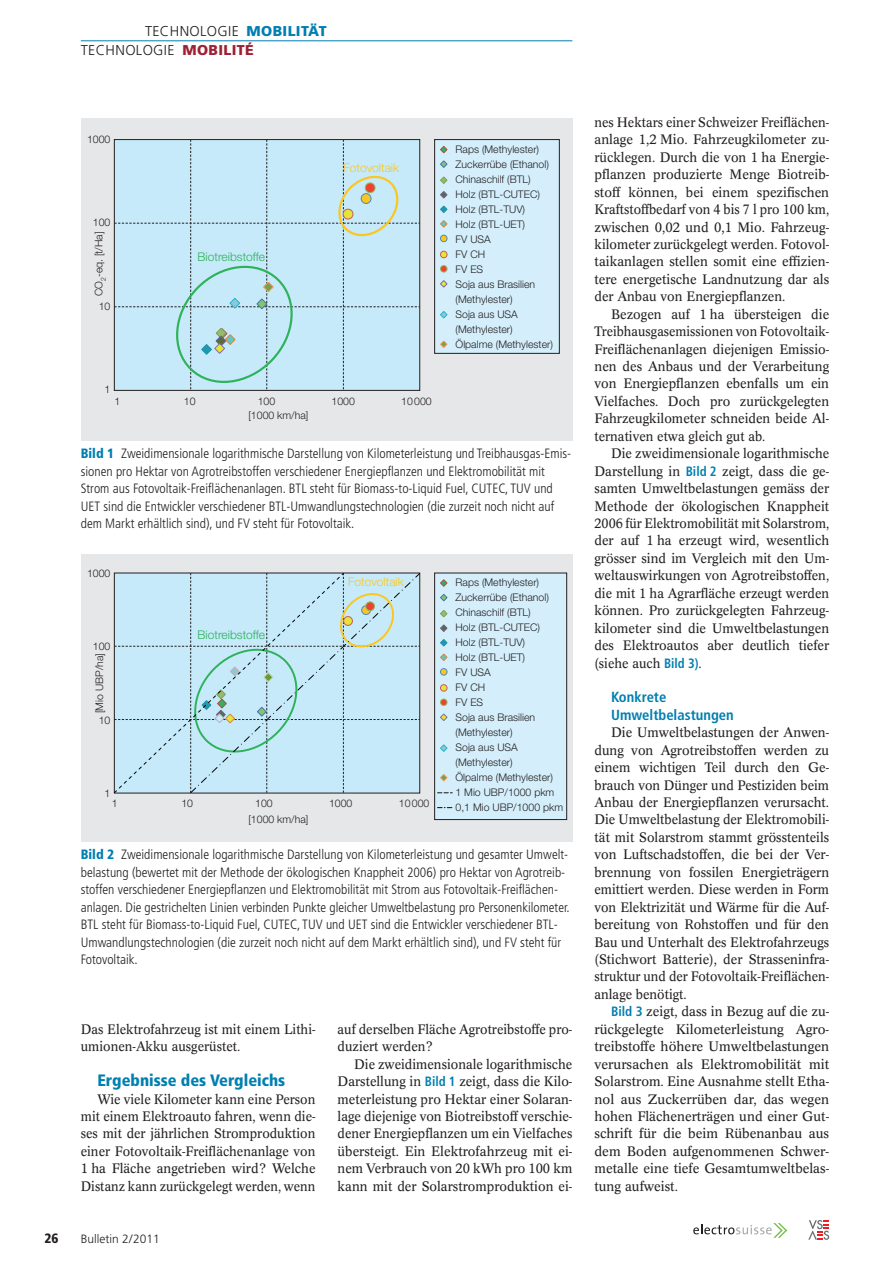
<style>
.page{position:relative;width:893px;height:1263px;background:#fff}
.page>*{position:absolute;margin:0;border:0;box-sizing:border-box;transform-origin:0 0}
.t1{font:900 condensed 16.5px "Frutiger LT Std";color:#007fb1}
.t2{font:700 condensed 14.7px/17.4px "Frutiger LT Std";color:#007fb1}
.t3{font:300 14.25px/19.2px "Frutiger LT Std";letter-spacing:.025em;color:#231f20}
.t4{font:13.5px/17.4px "Concorde BQ";color:#231f20;text-align:justify;scale:.95 1}
.t5{font:300 condensed 13.5px/17.4px "Frutiger LT Std";color:#231f20}
.t6{font:13.5px/17.4px "Concorde BQ";color:#231f20;text-align:justify;scale:.96 1}
.t7{font:13.5px/17.4px "Concorde BQ";color:#231f20;text-align:justify}
.t8{font:900 condensed 13.5px "Frutiger LT Std";color:#231f20}
.t9{font:300 12px "Helvetica Neue LT Std";color:#2eb25a}
.t10{font:300 12px "Helvetica Neue LT Std";color:#fbc61e}
.t11{font:300 12px "Frutiger LT Std";color:#231f20}
.t12{font:300 10.5px/15px "Helvetica Neue LT Std";color:#231f20}
.s1{font-weight:900;color:#007fb1}
.s2{font-weight:900;color:#9f2033}
.s3{font-family:"Frutiger LT Std";font-weight:700;font-stretch:condensed;color:#007fb1}
</style>
<div class="page">
<hr style="left:81px;top:40px;width:491px;height:1px;background:#007fb1">
<svg style="left:693px;top:1223px;width:94px;height:15px"></svg>
<svg style="left:808px;top:1220px;width:21px;height:20px"></svg>
<div style="left:81px;top:118px;width:491px;height:323px;background:#e6e7e9"></div>
<div style="left:434px;top:139px;width:126px;height:215px;background:#d4effb;border:1px solid #231f20"></div>
<svg style="left:114px;top:140px;width:306px;height:250px"></svg>
<svg style="left:440px;top:146px;width:8px;height:8px"></svg>
<svg style="left:440px;top:160px;width:8px;height:8px"></svg>
<svg style="left:440px;top:176px;width:8px;height:23px"></svg>
<svg style="left:440px;top:205px;width:8px;height:23px"></svg>
<div style="left:440px;top:235px;width:7px;height:7px;background:#fbc61e;border-radius:50%"></div>
<div style="left:440px;top:235px;width:7px;height:7px;border:1px solid #4d8ac3;border-radius:50%"></div>
<div style="left:440px;top:251px;width:7px;height:7px;background:#e6e43a;border-radius:50%"></div>
<div style="left:440px;top:251px;width:7px;height:7px;border:1px solid #c55e59;border-radius:50%"></div>
<div style="left:440px;top:266px;width:7px;height:6px;background:#ed422d;border-radius:50%"></div>
<div style="left:440px;top:265px;width:7px;height:7px;border:1px solid #92ba69;border-radius:50%"></div>
<svg style="left:440px;top:280px;width:8px;height:8px"></svg>
<svg style="left:440px;top:311px;width:8px;height:8px"></svg>
<svg style="left:440px;top:340px;width:8px;height:8px"></svg>
<div style="left:81px;top:554px;width:491px;height:288px;background:#e6e7e9"></div>
<div style="left:434px;top:573px;width:133px;height:247px;background:#d4effb;border:1px solid #231f20"></div>
<svg style="left:440px;top:579px;width:8px;height:8px"></svg>
<svg style="left:440px;top:594px;width:8px;height:8px"></svg>
<svg style="left:440px;top:610px;width:8px;height:8px"></svg>
<svg style="left:440px;top:624px;width:8px;height:23px"></svg>
<svg style="left:440px;top:653px;width:8px;height:8px"></svg>
<div style="left:440px;top:669px;width:7px;height:6px;background:#fbc61e;border-radius:50%"></div>
<div style="left:440px;top:668px;width:7px;height:7px;border:1px solid #4d8ac3;border-radius:50%"></div>
<div style="left:440px;top:685px;width:7px;height:6px;background:#e6e43a;border-radius:50%"></div>
<div style="left:440px;top:684px;width:7px;height:8px;border:1px solid #c55e59;border-radius:50%"></div>
<div style="left:440px;top:699px;width:7px;height:6px;background:#ed422d;border-radius:50%"></div>
<div style="left:440px;top:698px;width:7px;height:8px;border:1px solid #92ba69;border-radius:50%"></div>
<svg style="left:440px;top:713px;width:8px;height:8px"></svg>
<svg style="left:440px;top:744px;width:8px;height:8px"></svg>
<svg style="left:440px;top:774px;width:8px;height:8px"></svg>
<div style="left:114px;top:573px;width:75px;height:220px;background:#c6eafa"></div>
<svg style="left:189px;top:573px;width:231px;height:220px"></svg>
<svg style="left:438px;top:792px;width:14px;height:1px"></svg>
<svg style="left:438px;top:807px;width:15px;height:1px"></svg>
<p class="t3" style="left:81px;top:22px;width:247px;text-indent:64px">TECHNOLOGIE <span class="s1">Mobilität<br></span>TECHNOLOGIE <span class="s2">Mobilité</span></p>
<p class="t12" style="left:87px;top:132px;width:25px">1000</p>
<p class="t12" style="left:93px;top:215px;width:19px">100</p>
<p class="t12" style="left:91px;top:296px;width:66px;rotate:-90deg">CO<sub>2</sub>-eq. [t/Ha]</p>
<p class="t12" style="left:99px;top:298px;width:13px">10</p>
<p class="t12" style="left:105px;top:381px;width:7px">1</p>
<p class="t9" style="left:198px;top:250px;width:69px">Biotreibstoffe</p>
<p class="t10" style="left:343px;top:160px;width:57px">Fotovoltaik</p>
<p class="t12" style="left:114px;top:394px;width:7px">1</p>
<p class="t12" style="left:184px;top:394px;width:13px">10</p>
<p class="t12" style="left:258px;top:394px;width:19px">100</p>
<p class="t12" style="left:331px;top:394px;width:25px">1000</p>
<p class="t12" style="left:401px;top:394px;width:32px">10000</p>
<p class="t12" style="left:248px;top:407px;width:61px">[1000 km/ha]</p>
<p class="t12" style="left:456px;top:141px;width:99px">Raps (Methylester)<br>Zuckerrübe (Ethanol)<br>Chinaschilf (BTL)<br>Holz (BTL-CUTEC)<br>Holz (BTL-TUV)<br>Holz (BTL-UET)<br>FV USA<br>FV CH<br>FV ES<br>Soja aus Brasilien (Methylester)<br>Soja aus USA (Methylester)<br>Ölpalme (Methylester)</p>
<p class="t5" style="left:81px;top:445px;width:492px"><span class="s1">Bild 1</span> Zweidimensionale logarithmische Darstellung von Kilometerleistung und Treibhausgas-Emis&shy;sionen pro Hektar von Agrotreibstoffen verschiedener Energiepflanzen und Elektromobilität mit Strom aus Fotovoltaik-Freiflächenanlagen. BTL steht für Biomass-to-Liquid Fuel, CUTEC, TUV und UET sind die Entwickler verschiedener BTL-Umwandlungstechnologien (die zurzeit noch nicht auf dem Markt erhältlich sind), und FV steht für Fotovoltaik.</p>
<p class="t12" style="left:87px;top:565px;width:25px">1000</p>
<p class="t12" style="left:93px;top:639px;width:19px">100</p>
<p class="t12" style="left:92px;top:713px;width:61px;rotate:-90deg">[Mio UBP/ha]</p>
<p class="t12" style="left:99px;top:712px;width:13px">10</p>
<p class="t12" style="left:105px;top:786px;width:7px">1</p>
<p class="t9" style="left:198px;top:628px;width:69px">Biotreibstoffe</p>
<p class="t10" style="left:348px;top:575px;width:57px">Fotovoltaik</p>
<p class="t12" style="left:112px;top:795px;width:7px">1</p>
<p class="t12" style="left:181px;top:795px;width:13px">10</p>
<p class="t12" style="left:255px;top:795px;width:19px">100</p>
<p class="t12" style="left:329px;top:795px;width:25px">1000</p>
<p class="t12" style="left:399px;top:795px;width:32px">10000</p>
<p class="t12" style="left:248px;top:811px;width:61px">[1000 km/ha]</p>
<p class="t12" style="left:456px;top:575px;width:109px">Raps (Methylester)<br>Zuckerrübe (Ethanol)<br>Chinaschilf (BTL)<br>Holz (BTL-CUTEC)<br>Holz (BTL-TUV)<br>Holz (BTL-UET)<br>FV USA<br>FV CH<br>FV ES<br>Soja aus Brasilien (Methylester)<br>Soja aus USA (Methylester)<br>Ölpalme (Methylester)<br>1 Mio UBP/1000 pkm<br>0,1 Mio UBP/1000 pkm</p>
<p class="t5" style="left:81px;top:846px;width:490px"><span class="s1">Bild 2</span> Zweidimensionale logarithmische Darstellung von Kilometerleistung und gesamter Umwelt&shy;belastung (bewertet mit der Methode der ökologischen Knappheit 2006) pro Hektar von Agrotreib&shy;stoffen verschiedener Energiepflanzen und Elektromobilität mit Strom aus Fotovoltaik-Freiflächen&shy;anlagen. Die gestrichelten Linien verbinden Punkte gleicher Umweltbelastung pro Personenkilometer.<br>BTL steht für Biomass-to-Liquid Fuel, CUTEC, TUV und UET sind die Entwickler verschiedener BTL-Umwandlungstechnologien (die zurzeit noch nicht auf dem Markt erhältlich sind), und FV steht für Fotovoltaik.</p>
<p class="t4" style="left:81px;top:1020px;width:249px">Das Elektrofahrzeug ist mit einem Lithi&shy;umionen-Akku ausgerüstet.</p>
<p class="t1" style="left:97px;top:1070px;width:189px">Ergebnisse des Vergleichs</p>
<p class="t4" style="left:81px;top:1090px;width:249px;text-indent:17px">Wie viele Kilometer kann eine Person mit einem Elektroauto fahren, wenn die&shy;ses mit der jährlichen Stromproduktion einer Fotovoltaik-Freiflächenanlage von 1 ha Fläche angetrieben wird? Welche Distanz kann zurückgelegt werden, wenn</p>
<p class="t8" style="left:45px;top:1230px;width:16px">26</p>
<p class="t11" style="left:81px;top:1232px;width:81px">BULLETIN 2/2011</p>
<p class="t4" style="left:338px;top:1020px;width:249px">auf derselben Fläche Agrotreibstoffe pro&shy;duziert werden?</p>
<p class="t4" style="left:338px;top:1055px;width:249px;text-indent:17px">Die zweidimensionale logarithmische Darstellung in <span class="s3">Bild 1</span> zeigt, dass die Kilo&shy;meterleistung pro Hektar einer Solaran&shy;lage diejenige von Biotreibstoff verschie&shy;dener Energiepflanzen um ein Vielfaches übersteigt. Ein Elektrofahrzeug mit ei&shy;nem Verbrauch von 20 kWh pro 100 km kann mit der Solarstromproduktion ei-</p>
<p class="t4" style="left:594px;top:114px;width:249px">nes Hektars einer Schweizer Freiflächen&shy;anlage 1,2 Mio. Fahrzeugkilometer zu&shy;rücklegen. Durch die von 1 ha Energie&shy;pflanzen produzierte Menge Biotreib&shy;stoff können, bei einem spezifischen Kraftstoffbedarf von 4 bis 7 l pro 100 km, zwischen 0,02 und 0,1 Mio. Fahrzeug&shy;kilometer zurückgelegt werden. Fotovol&shy;taikanlagen stellen somit eine effizien&shy;tere energetische Landnutzung dar als der Anbau von Energiepflanzen.</p>
<p class="t6" style="left:594px;top:305px;width:246px;text-indent:17px">Bezogen auf 1 ha übersteigen die Treibhausgasemissionen von Fotovoltaik-Freiflächenanlagen diejenigen Emissio&shy;nen des Anbaus und der Verarbeitung von Energiepflanzen ebenfalls um ein Vielfaches. Doch pro zurückgelegten Fahrzeugkilometer schneiden beide Al&shy;ternativen etwa gleich gut ab.</p>
<p class="t4" style="left:594px;top:445px;width:249px;text-indent:17px">Die zweidimensionale logarithmische Darstellung in <span class="s3">Bild 2</span> zeigt, dass die ge&shy;samten Umweltbelastungen gemäss der Methode der ökologischen Knappheit 2006 für Elektromobilität mit Solarstrom, der auf 1 ha erzeugt wird, wesentlich grösser sind im Vergleich mit den Um&shy;weltauswirkungen von Agrotreibstoffen, die mit 1 ha Agrarfläche erzeugt werden können. Pro zurückgelegten Fahrzeug&shy;kilometer sind die Umweltbelastungen des Elektroautos aber deutlich tiefer (siehe auch <span class="s3">Bild 3)</span>.</p>
<p class="t2" style="left:611px;top:689px;width:124px">Konkrete<br>Umweltbelastungen</p>
<p class="t6" style="left:594px;top:724px;width:246px;text-indent:17px">Die Umweltbelastungen der Anwen&shy;dung von Agrotreibstoffen werden zu einem wichtigen Teil durch den Ge&shy;brauch von Dünger und Pestiziden beim Anbau der Energiepflanzen verursacht.<br>Die Umweltbelastung der Elektromobili&shy;tät mit Solarstrom stammt grösstenteils von Luftschadstoffen, die bei der Ver&shy;brennung von fossilen Energieträgern emittiert werden. Diese werden in Form von Elektrizität und Wärme für die Auf&shy;bereitung von Rohstoffen und für den Bau und Unterhalt des Elektrofahrzeugs (Stichwort Batterie), der Strasseninfra&shy;struktur und der Fotovoltaik-Freiflächen&shy;anlage benötigt.</p>
<p class="t7" style="left:594px;top:1003px;width:236px;text-indent:17px"><span class="s3">Bild 3</span> zeigt, dass in Bezug auf die zu&shy;rückgelegte Kilometerleistung Agro&shy;treibstoffe höhere Umweltbelastungen verursachen als Elektromobilität mit Solarstrom. Eine Ausnahme stellt Etha&shy;nol aus Zuckerrüben dar, das wegen hohen Flächenerträgen und einer Gut&shy;schrift für die beim Rübenanbau aus dem Boden aufgenommenen Schwer&shy;metalle eine tiefe Gesamtumweltbelas&shy;tung aufweist.</p>
</div>
